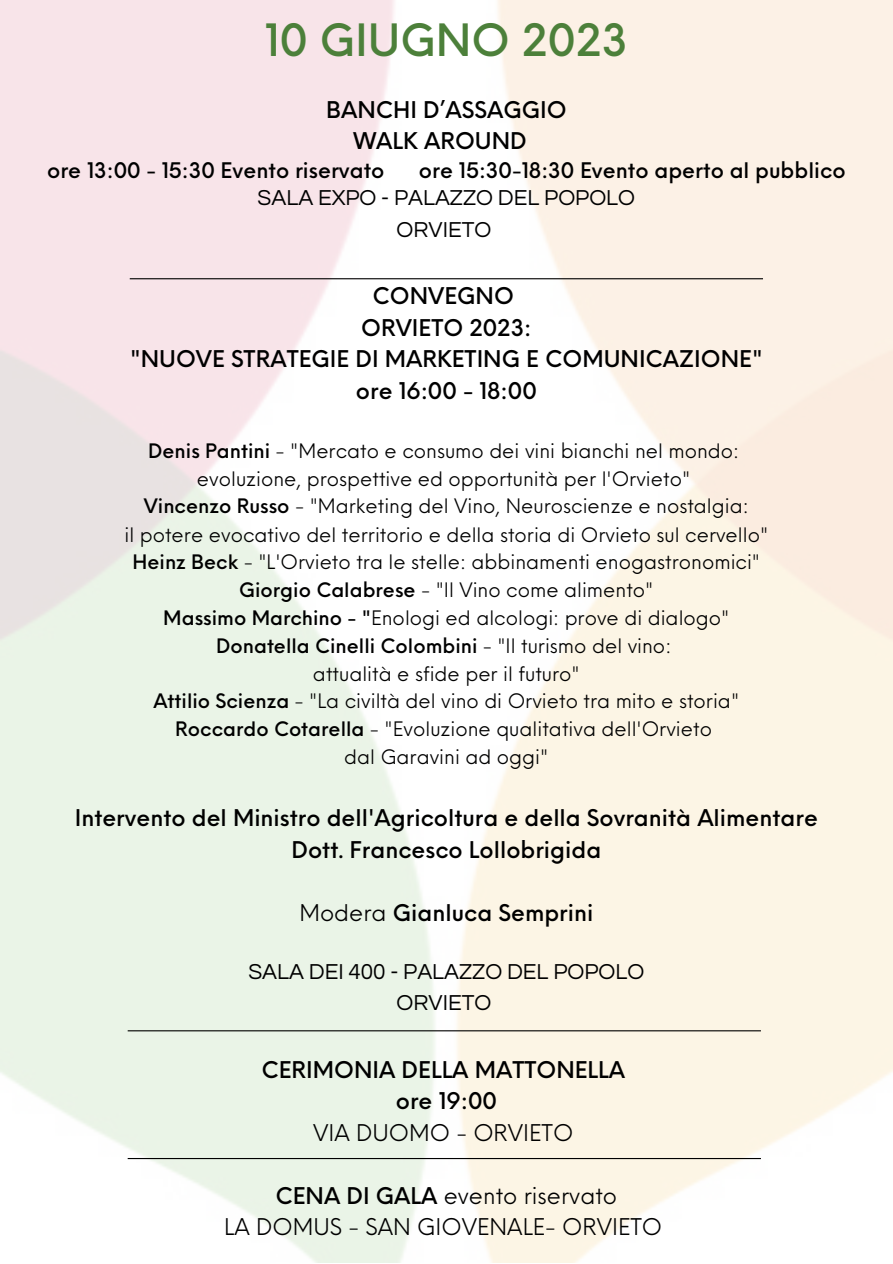
<style>
.page{position:relative;width:893px;height:1264px;background:#fff}
.page>*{position:absolute;margin:0;border:0;box-sizing:border-box;transform-origin:0 0}
.t1{font:500 43.5px "Neue Einstellung";color:#4c803a}
.t2{font:500 22.5px "Neue Einstellung";color:#000}
.t3{font:22.5px "Neue Einstellung";color:#000}
.t4{font:22.5px "Questrial";color:#000}
.t5{font:500 21px "Neue Einstellung";color:#000}
.t6{font:19.5px "Neue Einstellung";color:#000}
.t7{font:500 19.5px "Neue Einstellung";color:#000}
.s1{font-weight:500}
.s2{font-weight:400}
</style>
<div class="page">
<img style="left:0;top:0;width:892px;height:1262px">
<hr style="left:128px;top:1030px;width:632px;height:1px;background:#000">
<hr style="left:130px;top:278px;width:633px;height:1px;background:#000">
<hr style="left:128px;top:1157px;width:632px;height:2px;background:#000">
<p class="t1" style="left:265px;top:1px;width:364px">10 GIUGNO 2023</p>
<p class="t2" style="left:326px;top:89px;width:242px">BANCHI D’ASSAGGIO</p>
<p class="t2" style="left:353px;top:121px;width:175px">WALK AROUND</p>
<p class="t5" style="left:47px;top:152px;width:339px">ore 13:00 - 15:30 Evento riservato</p>
<p class="t5" style="left:419px;top:152px;width:428px">ore 15:30-18:30 Evento aperto al pubblico</p>
<p class="t4" style="left:257px;top:187px;width:379px">SALA EXPO - PALAZZO DEL POPOLO</p>
<p class="t4" style="left:396px;top:218px;width:96px">ORVIETO</p>
<p class="t2" style="left:372px;top:276px;width:143px">CONVEGNO</p>
<p class="t2" style="left:361px;top:307px;width:172px">ORVIETO 2023:</p>
<p class="t2" style="left:130px;top:339px;width:634px">"NUOVE STRATEGIE DI MARKETING E COMUNICAZIONE"</p>
<p class="t2" style="left:356px;top:370px;width:182px">ore 16:00 - 18:00</p>
<p class="t6" style="left:148px;top:434px;width:592px"><span class="s1">Denis Pantini</span> - "Mercato e consumo dei vini bianchi nel mondo:</p>
<p class="t6" style="left:197px;top:462px;width:494px">evoluzione, prospettive ed opportunità per l'Orvieto"</p>
<p class="t6" style="left:144px;top:489px;width:606px"><span class="s1">Vincenzo Russo</span> - "Marketing del Vino, Neuroscienze e nostalgia:</p>
<p class="t6" style="left:124px;top:517px;width:645px">il potere evocativo del territorio e della storia di Orvieto sul cervello"</p>
<p class="t6" style="left:132px;top:544px;width:629px"><span class="s1">Heinz Beck</span> - "L'Orvieto tra le stelle: abbinamenti enogastronomici"</p>
<p class="t6" style="left:239px;top:572px;width:415px"><span class="s1">Giorgio Calabrese</span> - "Il Vino come alimento"</p>
<p class="t6" style="left:163px;top:600px;width:567px"><span class="s1">Massimo Marchino - "</span>Enologi ed alcologi: prove di dialogo"</p>
<p class="t7" style="left:216px;top:628px;width:456px">Donatella Cinelli Colombini <span class="s2">- "Il turismo del vino:</span></p>
<p class="t6" style="left:313px;top:656px;width:268px">attualità e sfide per il futuro"</p>
<p class="t6" style="left:153px;top:683px;width:587px"><span class="s1">Attilio Scienza</span> - "La civiltà del vino di Orvieto tra mito e storia"</p>
<p class="t6" style="left:175px;top:711px;width:538px"><span class="s1">Roccardo Cotarella</span> - "Evoluzione qualitativa dell'Orvieto</p>
<p class="t6" style="left:344px;top:739px;width:205px">dal Garavini ad oggi"</p>
<p class="t2" style="left:75px;top:797px;width:744px">Intervento del Ministro dell'Agricoltura e della Sovranità Alimentare</p>
<p class="t2" style="left:291px;top:829px;width:311px">Dott. Francesco Lollobrigida</p>
<p class="t2" style="left:299px;top:892px;width:295px"><span class="s2">Modera</span> Gianluca Semprini</p>
<p class="t4" style="left:248px;top:960px;width:397px">SALA DEI 400 - PALAZZO DEL POPOLO</p>
<p class="t4" style="left:396px;top:992px;width:96px">ORVIETO</p>
<p class="t2" style="left:261px;top:1049px;width:365px">CERIMONIA DELLA MATTONELLA</p>
<p class="t2" style="left:396px;top:1081px;width:103px">ore 19:00</p>
<p class="t3" style="left:313px;top:1112px;width:262px">VIA DUOMO - ORVIETO</p>
<p class="t3" style="left:275px;top:1175px;width:343px"><span class="s1">CENA DI GALA</span> evento riservato</p>
<p class="t3" style="left:224px;top:1206px;width:439px">LA DOMUS - SAN GIOVENALE- ORVIETO</p>
</div>
